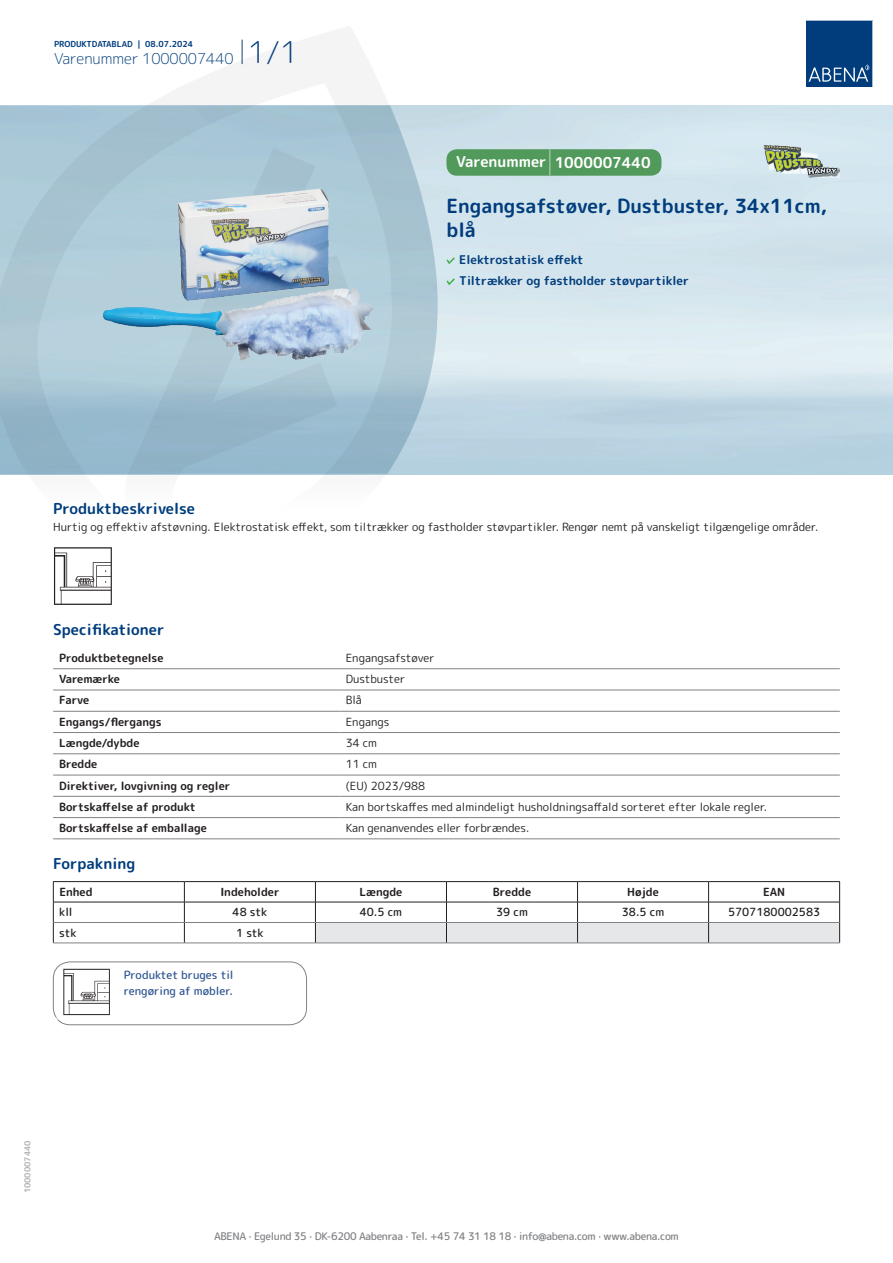
<style>
.page{position:relative;width:893px;height:1263px;background:#fff}
.page>*{position:absolute;margin:0;border:0;box-sizing:border-box;transform-origin:0 0}
.t1{font:700 19.5px/24px "Rounded Mplus 1 c";color:#013d7d}
.t2{font:700 15px "Rounded Mplus 1 c";color:#013d7d}
.t3{font:300 15px "Rounded Mplus 1 c";color:#013d7d}
.t4{font:700 15px "Rounded Mplus 1 c";color:#fff}
.t5{font:700 12px/21px "Rounded Mplus 1 c";color:#013d7d}
.t6{font:11.25px "Rounded Mplus 1 c";color:#231f20}
.t7{font:700 11.25px "Rounded Mplus 1 c";color:#231f20}
.t8{font:500 11.25px "Rounded Mplus 1 c";color:#231f20}
.t9{font:500 11.25px/16.5px "Rounded Mplus 1 c";color:#305691}
.t10{font:500 10.5px "Rounded Mplus 1 c";letter-spacing:-.03em;color:#808285}
.t11{font:700 10.5px "Rounded Mplus 1 c";color:#fff}
.t12{font:700 8.25px "Rounded Mplus 1 c";color:#013d7d}
.t13{font:700 8.25px "Rounded Mplus 1 c";color:#b2b3b7}
.s1{font-size:30px}
.s2{font-size:25.5px}
</style>
<div class="page">
<svg style="left:0;top:26px;width:439px;height:449px"></svg>
<svg style="left:0;top:106px;width:438px;height:368px;background:#a4c2d1"></svg>
<svg style="left:242px;top:40px;width:1px;height:24px"></svg>
<svg style="left:806px;top:20px;width:67px;height:67px;background:#144b86"></svg>
<img style="left:101px;top:127px;width:276px;height:275px">
<svg style="left:54px;top:547px;width:58px;height:58px"></svg>
<hr style="left:53px;top:668px;width:287px;height:1px;background:#808285">
<hr style="left:340px;top:668px;width:500px;height:1px;background:#808285">
<hr style="left:53px;top:690px;width:287px;height:1px;background:#808285">
<hr style="left:340px;top:690px;width:500px;height:1px;background:#808285">
<hr style="left:53px;top:711px;width:287px;height:1px;background:#808285">
<hr style="left:340px;top:711px;width:500px;height:1px;background:#808285">
<hr style="left:53px;top:732px;width:287px;height:1px;background:#808285">
<hr style="left:340px;top:732px;width:500px;height:1px;background:#808285">
<hr style="left:53px;top:753px;width:287px;height:1px;background:#808285">
<hr style="left:340px;top:753px;width:500px;height:1px;background:#808285">
<hr style="left:53px;top:775px;width:287px;height:1px;background:#808285">
<hr style="left:340px;top:775px;width:500px;height:1px;background:#808285">
<hr style="left:53px;top:796px;width:287px;height:1px;background:#808285">
<hr style="left:340px;top:796px;width:500px;height:1px;background:#808285">
<hr style="left:53px;top:817px;width:287px;height:1px;background:#808285">
<hr style="left:340px;top:817px;width:500px;height:1px;background:#808285">
<hr style="left:53px;top:838px;width:287px;height:1px;background:#808285">
<hr style="left:340px;top:838px;width:500px;height:1px;background:#808285">
<hr style="left:53px;top:881px;width:131px;height:1px;background:#231f20">
<hr style="left:184px;top:881px;width:131px;height:1px;background:#231f20">
<hr style="left:315px;top:881px;width:131px;height:1px;background:#231f20">
<hr style="left:446px;top:881px;width:131px;height:1px;background:#231f20">
<hr style="left:577px;top:881px;width:132px;height:1px;background:#231f20">
<hr style="left:709px;top:881px;width:131px;height:1px;background:#231f20">
<hr style="left:53px;top:902px;width:131px;height:1px;background:#231f20">
<hr style="left:184px;top:902px;width:131px;height:1px;background:#231f20">
<svg style="left:53px;top:882px;width:1px;height:61px"></svg>
<svg style="left:184px;top:882px;width:1px;height:61px"></svg>
<svg style="left:315px;top:882px;width:525px;height:61px"></svg>
<hr style="left:54px;top:922px;width:130px;height:1px;background:#808285">
<hr style="left:184px;top:922px;width:131px;height:1px;background:#808285">
<hr style="left:315px;top:922px;width:131px;height:1px;background:#808285">
<hr style="left:446px;top:922px;width:131px;height:1px;background:#808285">
<hr style="left:577px;top:922px;width:132px;height:1px;background:#808285">
<hr style="left:709px;top:922px;width:130px;height:1px;background:#808285">
<hr style="left:53px;top:943px;width:131px;height:1px;background:#808285">
<hr style="left:184px;top:943px;width:131px;height:1px;background:#808285">
<hr style="left:315px;top:943px;width:131px;height:1px;background:#808285">
<hr style="left:446px;top:943px;width:131px;height:1px;background:#808285">
<hr style="left:577px;top:943px;width:132px;height:1px;background:#808285">
<hr style="left:709px;top:943px;width:131px;height:1px;background:#808285">
<svg style="left:63px;top:969px;width:47px;height:46px"></svg>
<div style="left:53px;top:962px;width:254px;height:63px;border:1px solid #808285;border-radius:17px"></div>
<svg style="left:446px;top:257px;width:9px;height:7px"></svg>
<svg style="left:446px;top:278px;width:9px;height:7px"></svg>
<div style="left:446px;top:149px;width:215px;height:27px;background:#52995c;border-radius:10px"></div>
<img style="left:763px;top:145px;width:77px;height:32px">
<p class="t12" style="left:54px;top:38px;width:141px">PRODUKTDATABLAD | 08.07.2024</p>
<h2 class="t3" style="left:54px;top:48px;width:246px">Varenummer 1000007440 <span class="s1">1/1</span></h2>
<h2 class="t4" style="left:456px;top:152px;width:196px">Varenummer <span class="s2">|</span> 1000007440</h2>
<h1 class="t1" style="left:446px;top:194px;width:382px">Engangsafstøver, Dustbuster, 34x11cm, blå</h1>
<p class="t5" style="left:459px;top:249px;width:231px">Elektrostatisk effekt<br>Tiltrækker og fastholder støvpartikler</p>
<h2 class="t2" style="left:53px;top:498px;width:143px">Produktbeskrivelse</h2>
<p class="t6" style="left:53px;top:518px;width:767px">Hurtig og effektiv afstøvning. Elektrostatisk effekt, som tiltrækker og fastholder støvpartikler. Rengør nemt på vanskeligt tilgængelige områder.</p>
<h2 class="t2" style="left:53px;top:619px;width:113px">Specifikationer</h2>
<p class="t7" style="left:59px;top:650px;width:106px">Produktbetegnelse</p>
<p class="t6" style="left:346px;top:650px;width:90px">Engangsafstøver</p>
<p class="t7" style="left:59px;top:671px;width:62px">Varemærke</p>
<p class="t6" style="left:346px;top:671px;width:61px">Dustbuster</p>
<p class="t7" style="left:59px;top:692px;width:32px">Farve</p>
<p class="t6" style="left:346px;top:692px;width:18px">Blå</p>
<p class="t7" style="left:59px;top:714px;width:104px">Engangs/flergangs</p>
<p class="t6" style="left:346px;top:714px;width:45px">Engangs</p>
<p class="t7" style="left:59px;top:735px;width:82px">Længde/dybde</p>
<p class="t6" style="left:346px;top:735px;width:33px">34 cm</p>
<p class="t7" style="left:59px;top:756px;width:40px">Bredde</p>
<p class="t6" style="left:346px;top:756px;width:33px">11 cm</p>
<p class="t7" style="left:59px;top:777px;width:173px">Direktiver, lovgivning og regler</p>
<p class="t6" style="left:346px;top:777px;width:81px">(EU) 2023/988</p>
<p class="t7" style="left:59px;top:799px;width:138px">Bortskaffelse af produkt</p>
<p class="t6" style="left:346px;top:799px;width:423px">Kan bortskaffes med almindeligt husholdningsaffald sorteret efter lokale regler.</p>
<p class="t7" style="left:59px;top:820px;width:149px">Bortskaffelse af emballage</p>
<p class="t6" style="left:346px;top:820px;width:185px">Kan genanvendes eller forbrændes.</p>
<h2 class="t2" style="left:53px;top:853px;width:84px">Forpakning</h2>
<p class="t7" style="left:59px;top:884px;width:35px">Enhed</p>
<p class="t7" style="left:220px;top:884px;width:61px">Indeholder</p>
<p class="t7" style="left:359px;top:884px;width:44px">Længde</p>
<p class="t7" style="left:493px;top:884px;width:40px">Bredde</p>
<p class="t7" style="left:627px;top:884px;width:33px">Højde</p>
<p class="t7" style="left:763px;top:884px;width:24px">EAN</p>
<p class="t8" style="left:59px;top:904px;width:15px">kll</p>
<p class="t8" style="left:233px;top:904px;width:36px">48 stk</p>
<p class="t8" style="left:360px;top:904px;width:44px">40.5 cm</p>
<p class="t8" style="left:496px;top:904px;width:33px">39 cm</p>
<p class="t8" style="left:622px;top:904px;width:44px">38.5 cm</p>
<p class="t8" style="left:728px;top:904px;width:94px">5707180002583</p>
<p class="t8" style="left:59px;top:925px;width:19px">stk</p>
<p class="t8" style="left:236px;top:925px;width:29px">1 stk</p>
<p class="t9" style="left:124px;top:966px;width:111px">Produktet bruges til rengøring af møbler.</p>
<p class="t11" style="left:53px;top:1014px;width:7px">*</p>
<p class="t13" style="left:22px;top:1193px;width:54px;rotate:-90deg">1000007440</p>
<p class="t10" style="left:214px;top:1229px;width:466px">ABENA · Egelund 35 · DK-6200 Aabenraa · Tel. +45 74 31 18 18 · info@abena.com · www.abena.com</p>
</div>
